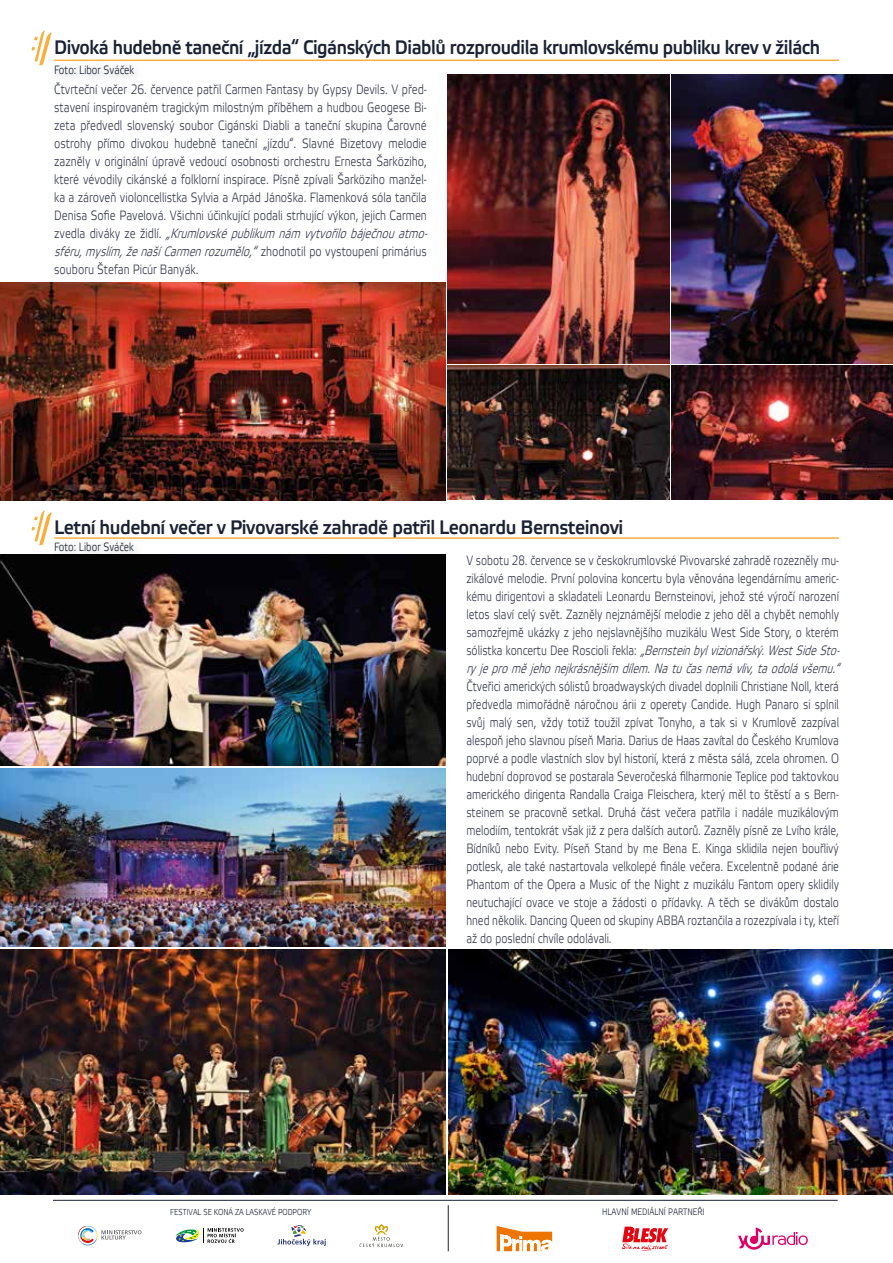
<style>
.page{position:relative;width:893px;height:1263px;background:#fff}
.page>*{position:absolute;margin:0;border:0;box-sizing:border-box;transform-origin:0 0}
.t1{font:19.5px "Etelka Medium Pro";letter-spacing:-.025em;color:#1a2132;scale:.91 1}
.t2{font:19.5px "Etelka Medium Pro";letter-spacing:-.025em;color:#1a2132;scale:.94 1}
.t3{font:13.5px/18px "Etelka Narrow Light Pro";color:#383b4e}
.t4{font:12px "Etelka Narrow Light Pro";color:#1a2132}
.t5{font:9.3px "Etelka Narrow Light Pro";color:#1a2132}
.t6{font:8.7px "Etelka Narrow Light Pro";color:#1a2132}
.s1{font-style:italic}
</style>
<div class="page">
<hr style="left:54px;top:60px;width:785px;height:1px;background:#f8ad3c">
<hr style="left:54px;top:537px;width:785px;height:2px;background:#f8ad3c">
<svg style="left:32px;top:30px;width:19px;height:35px"></svg>
<svg style="left:32px;top:510px;width:19px;height:35px"></svg>
<hr style="left:53px;top:1200px;width:785px;height:1px;background:#1a2132">
<hr style="left:448px;top:1205px;width:1px;height:46px;background:#1a2132">
<svg style="left:738px;top:1227px;width:70px;height:23px"></svg>
<svg style="left:497px;top:1226px;width:55px;height:25px"></svg>
<svg style="left:622px;top:1226px;width:46px;height:24px"></svg>
<svg style="left:78px;top:1226px;width:64px;height:19px"></svg>
<svg style="left:277px;top:1225px;width:49px;height:21px"></svg>
<svg style="left:359px;top:1224px;width:44px;height:23px"></svg>
<svg style="left:175px;top:1228px;width:69px;height:15px"></svg>
<img style="left:0;top:283px;width:445px;height:218px">
<img style="left:0;top:949px;width:445px;height:246px">
<img style="left:449px;top:949px;width:444px;height:246px">
<img style="left:0;top:555px;width:445px;height:210px">
<img style="left:0;top:769px;width:445px;height:177px">
<img style="left:448px;top:74px;width:221px;height:290px">
<img style="left:448px;top:366px;width:221px;height:134px">
<img style="left:671px;top:74px;width:222px;height:290px">
<img style="left:671px;top:366px;width:222px;height:134px">
<div style="left:49px;top:59px;width:96px;height:26px;background:#fafaf9"></div>
<div style="left:49px;top:537px;width:96px;height:26px;background:#000;opacity:.3"></div>
<h1 class="t1" style="left:54px;top:36px;width:843px">Divoká hudebně taneční „jízda“ Cigánských Diablů rozproudila krumlovskému publiku krev v žilách</h1>
<p class="t4" style="left:54px;top:63px;width:81px">Foto: Libor Sváček</p>
<p class="t3" style="left:54px;top:81px;width:378px">Čtvrteční večer 26. července patřil Carmen Fantasy by Gypsy Devils. V před&shy;stavení inspirovaném tragickým milostným příběhem a hudbou Geogese Bi&shy;zeta předvedl slovenský soubor Cigánski Diabli a taneční skupina Čarovné ostrohy přímo divokou hudebně taneční „jízdu“. Slavné Bizetovy melodie zazněly v originální úpravě vedoucí osobnosti orchestru Ernesta Šarköziho, které vévodily cikánské a folklorní inspirace. Písně zpívali Šarköziho manžel&shy;ka a zároveň violoncellistka Sylvia a Arpád Jánoška. Flamenková sóla tančila Denisa Sofie Pavelová. Všichni účinkující podali strhující výkon, jejich Carmen z v e d l a d i v á k y z e ž i d l í . <span class="s1">„Krumlovsképublikum nám vytvořilobáječnouatmo&shy;sféru,myslím,ženašíCarmenrozumělo,“</span>z h o d n o t i l p o v y s t o u p e n í p r i m á r i u s souboru Štefan Picúr Banyák.</p>
<h1 class="t2" style="left:54px;top:516px;width:607px">Letní hudební večer v Pivovarské zahradě patřil Leonardu Bernsteinovi</h1>
<p class="t4" style="left:54px;top:540px;width:81px">Foto: Libor Sváček</p>
<p class="t3" style="left:466px;top:552px;width:378px">V sobotu 28. července se v českokrumlovské Pivovarské zahradě rozezněly mu&shy;zikálové melodie. První polovina koncertu byla věnována legendárnímu americ&shy;kému dirigentovi a skladateli Leonardu Bernsteinovi, jehož sté výročí narození letos slaví celý svět. Zazněly nejznámější melodie z jeho děl a chybět nemohly samozřejmě ukázky z jeho nejslavnějšího muzikálu West Side Story, o kterém s ó l i s t k a k o n c e rt u D e e R o s c i o l i ře k l a : <span class="s1">„Bernsteinbylvizionářský.WestSideSto&shy;ryjepromějehonejkrásnějším dílem.Natučasnemávliv,taodolávšemu.“</span></p>
<p class="t3" style="left:466px;top:678px;width:374px;text-align:justify">Čtveřici amerických sólistů broadwayských divadel doplnili Christiane Noll, která předvedla mimořádně náročnou árii z operety Candide. Hugh Panaro si splnil svůj malý sen, vždy totiž toužil zpívat Tonyho, a tak si v Krumlově zazpíval alespoň jeho slavnou píseň Maria. Darius de Haas zavítal do Českého Krumlova poprvé a podle vlastních slov byl historií, která z města sálá, zcela ohromen. O hudební doprovod se postarala Severočeská filharmonie Teplice pod taktovkou amerického dirigenta Randalla Craiga Fleischera, který měl to štěstí a s Bern&shy;steinem se pracovně setkal. Druhá část večera patřila i nadále muzikálovým melodiím, tentokrát však již z pera dalších autorů. Zazněly písně ze Lvího krále, Bídníků nebo Evity. Píseň Stand by me Bena E. Kinga sklidila nejen bouřlivý potlesk, ale také nastartovala velkolepé finále večera. Excelentně podané árie Phantom of the Opera a Music of the Night z muzikálu Fantom opery sklidily neutuchající ovace ve stoje a žádosti o přídavky. A těch se divákům dostalo hned několik. Dancing Queen od skupiny ABBA roztančila a rozezpívala i ty, kteří až do poslední chvíle odolávali.</p>
<p class="t6" style="left:170px;top:1207px;width:142px">FESTIVAL SE KONÁ ZA LASKAVÉ PODPORY</p>
<p class="t5" style="left:602px;top:1207px;width:104px">HLAVNÍ MEDIÁLNÍ PARTNEŘI</p>
</div>
